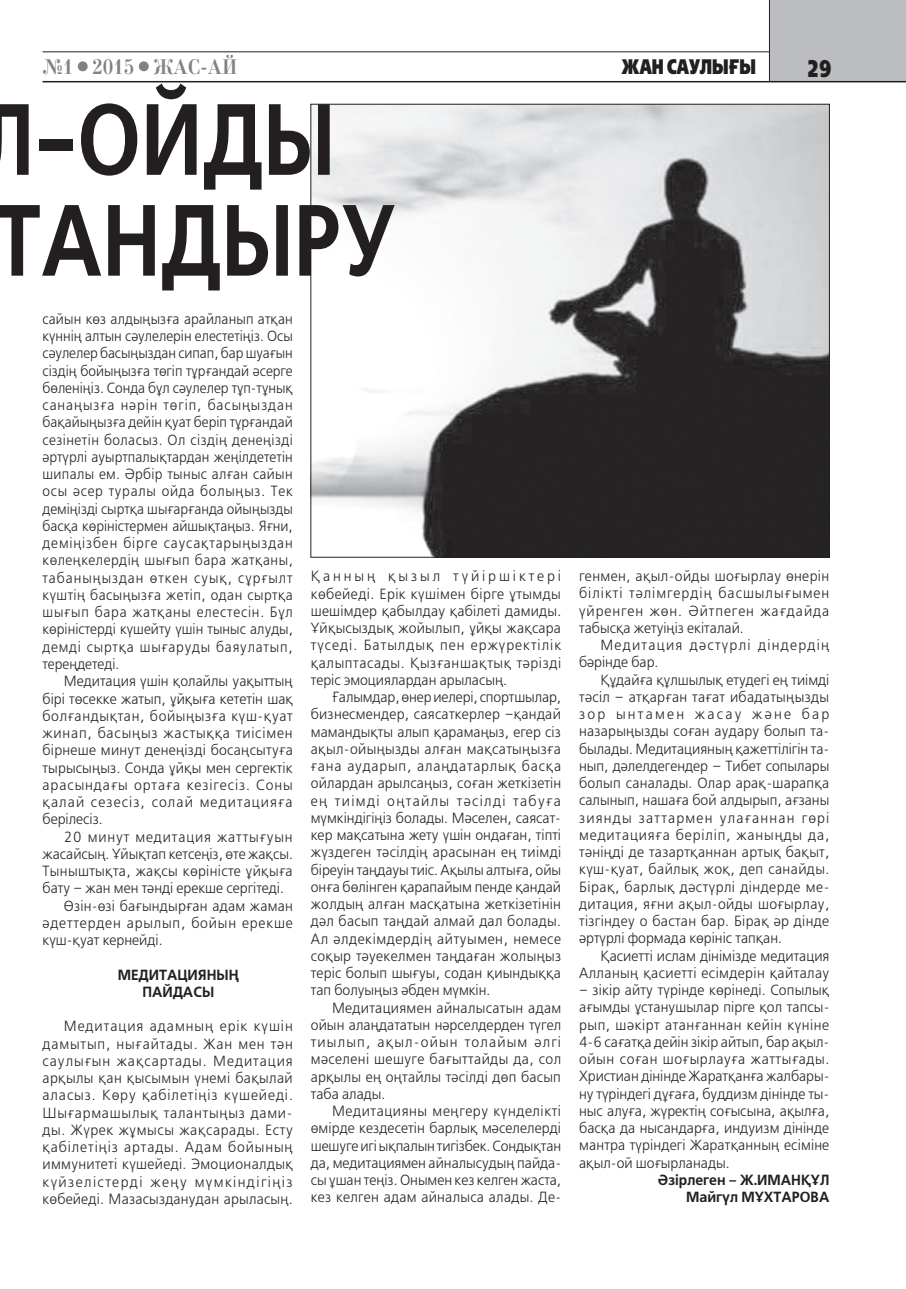
<style>
.page{position:relative;width:906px;height:1289px;background:#fff}
.page>*{position:absolute;margin:0;border:0;box-sizing:border-box;transform-origin:0 0}
.t1{font:700 100.8px/100.8px "DS Free Set";color:#231f20;scale:.81 1}
.t2{font:900 24px "DS Free Set";color:#231f20;scale:.7 1}
.t3{font:700 21px "DS New Standard";color:#808285;scale:.9 1}
.t4{font:900 21px "DS Free Set";color:#231f20;scale:.7 1}
.t5{font:14.7px/17.2px "DS Free Set";letter-spacing:.015em;color:#231f20;text-align:justify;scale:.94 1}
.t6{font:14.7px/17.2px "DS Free Set";letter-spacing:.015em;color:#231f20;text-align:justify;scale:.92 1}
.t7{font:14.7px "DS Free Set";letter-spacing:.06em;color:#231f20;scale:.94 1}
.t8{font:700 14.7px/17.2px "DS Free Set";color:#231f20;text-align:center;scale:.94 1}
.t9{font:14.7px/17.2px "DS Free Set";letter-spacing:.09em;color:#231f20;scale:.94 1}
</style>
<div class="page">
<div style="left:769px;top:0;width:137px;height:82px;background:#bcbdc0"></div>
<hr style="left:43px;top:81px;width:863px;height:1px;background:#231f20">
<hr style="left:43px;top:52px;width:726px;height:1px;background:#231f20">
<hr style="left:769px;top:0;width:1px;height:81px;background:#231f20">
<div style="left:78px;top:61px;width:10px;height:10px;background:#808285;border-radius:50%"></div>
<div style="left:139px;top:61px;width:10px;height:10px;background:#808285;border-radius:50%"></div>
<img style="left:313px;top:106px;width:514px;height:449px">
<h3 class="t3" style="left:43px;top:55px;width:218px">№1 2015 ЖАС-АЙ</h3>
<h3 class="t4" style="left:621px;top:53px;width:193px">жан саулығы</h3>
<h2 class="t2" style="left:807px;top:54px;width:37px">29</h2>
<h1 class="t1" style="left:-21px;top:92px;width:515px">л-ойды тандыру</h1>
<p class="t6" style="left:43px;top:310px;width:274px">сайын көз алдыңызға арайланып атқан күннің алтын сәулелерін елестетіңіз. Осы сәулелер басыңыздан сипап, бар шуағын сіздің бойыңызға төгіп тұрғандай әсерге бөленіңіз. Сонда бұл сәулелер тұп-тұнық санаңызға нәрін төгіп, басыңыздан бақайыңызға дейін қуат беріп тұрғандай сезінетін боласыз. Ол сіздің денеңізді әртүрлі ауыртпалықтардан жеңілдететін шипалы ем. Әрбір тыныс алған сайын осы әсер туралы ойда болыңыз. Тек деміңізді сыртқа шығарғанда ойыңызды басқа көріністермен айшықтаңыз. Яғни, деміңізбен бірге саусақтарыңыздан көлеңкелердің шығып бара жатқаны, табаныңыздан өткен суық, сұрғылт күштің басыңызға жетіп, одан сыртқа шығып бара жатқаны елестесін. Бұл көріністерді күшейту үшін тыныс алуды, демді сыртқа шығаруды баяулатып, тереңдетеді.</p>
<p class="t5" style="left:43px;top:673px;width:268px;text-indent:21px">Медитация үшін қолайлы уақыттың бірі төсекке жатып, ұйқыға кететін шақ болғандықтан, бойыңызға күш-қуат жинап, басыңыз жастыққа тиісімен бірнеше минут денеңізді босаңсытуға тырысыңыз. Сонда ұйқы мен сергектік арасындағы ортаға кезігесіз. Соны қалай сезесіз, солай медитацияға берілесіз.</p>
<p class="t7" style="left:64px;top:828px;width:245px">20 минут медитация жаттығуын</p>
<p class="t5" style="left:43px;top:845px;width:268px">жасайсың. Ұйықтап кетсеңіз, өте жақсы.</p>
<p class="t5" style="left:43px;top:862px;width:268px">Тыныштықта, жақсы көріністе ұйқыға</p>
<p class="t5" style="left:43px;top:880px;width:258px">бату – жан мен тәнді ерекше сергітеді.</p>
<p class="t5" style="left:64px;top:897px;width:245px">Өзін-өзі бағындырған адам жаман</p>
<p class="t7" style="left:43px;top:914px;width:268px">әдеттерден арылып, бойын ерекше</p>
<p class="t5" style="left:43px;top:931px;width:129px">күш-қуат кернейді.</p>
<p class="t8" style="left:118px;top:966px;width:130px">Медитацияның пайдасы</p>
<p class="t5" style="left:42px;top:1018px;width:268px;text-indent:21px">Медитация адамның ерік күшін дамытып, нығайтады. Жан мен тән саулығын жақсартады. Медитация арқылы қан қысымын үнемі бақылай аласыз. Көру қабілетіңіз күшейеді.<br>Шығармашылық талантыңыз дами&shy;ды. Жүрек жұмысы жақсарады. Есту қабілетіңіз артады. Адам бойының иммунитеті күшейеді. Эмоционалдық күйзелістерді жеңу мүмкіндігіңіз көбейеді. Мазасызданудан арыласың.</p>
<p class="t5" style="left:311px;top:568px;width:268px">Қанның қызыл түйіршіктері көбейеді. Ерік күшімен бірге ұтымды шешімдер қабылдау қабілеті дамиды.<br>Ұйқысыздық жойылып, ұйқы жақсара түседі. Батылдық пен ержүректілік қалыптасады. Қызғаншақтық тәрізді теріс эмоциялардан арыласың.</p>
<p class="t5" style="left:311px;top:688px;width:268px;text-indent:21px">Ғалымдар, өнер иелері, спортшылар, бизнесмендер, саясаткерлер –қандай мамандықты алып қарамаңыз, егер сіз ақыл-ойыңызды алған мақсатыңызға ғана аударып, алаңдатарлық басқа ойлардан арылсаңыз, соған жеткізетін ең тиімді оңтайлы тәсілді табуға мүмкіндігіңіз болады. Мәселен, саясат&shy;кер мақсатына жету үшін ондаған, тіпті жүздеген тәсілдің арасынан ең тиімді біреуін таңдауы тиіс. Ақылы алтыға, ойы онға бөлінген қарапайым пенде қандай жолдың алған масқатына жеткізетінін дәл басып таңдай алмай дал болады.<br>Ал әлдекімдердің айтуымен, немесе соқыр тәуекелмен таңдаған жолыңыз теріс болып шығуы, содан қиындыққа тап болуыңыз әбден мүмкін.</p>
<p class="t5" style="left:311px;top:999px;width:268px;text-indent:21px">Медитациямен айналысатын адам ойын алаңдататын нәрселдерден түгел тиылып, ақыл-ойын толайым әлгі мәселені шешуге бағыттайды да, сол арқылы ең оңтайлы тәсілді дөп басып таба алады.</p>
<p class="t5" style="left:311px;top:1102px;width:268px;text-indent:21px">Медитацияны меңгеру күнделікті өмірде кездесетін барлық мәселелерді шешуге игі ықпалын тигізбек. Сондықтан да, медитациямен айналысудың пайда&shy;сы ұшан теңіз. Онымен кез келген жаста, кез келген адам айналыса алады. Де-</p>
<p class="t5" style="left:579px;top:567px;width:268px">генмен, ақыл-ойды шоғырлау өнерін білікті тәлімгердің басшылығымен үйренген жөн. Әйтпеген жағдайда табысқа жетуіңіз екіталай.</p>
<p class="t9" style="left:579px;top:636px;width:268px;text-indent:21px">Медитация дәстүрлі діндердің бәрінде бар.</p>
<p class="t5" style="left:579px;top:671px;width:268px;text-indent:21px">Құдайға құлшылық етудегі ең тиімді тәсіл – атқарған тағат ибадатыңызды зор ынтамен жасау және бар назарыңызды соған аудару болып та&shy;былады. Медитацияның қажеттілігін та&shy;нып, дәлелдегендер – Тибет сопылары болып саналады. Олар арақ-шарапқа салынып, нашаға бой алдырып, ағзаны зиянды заттармен улағаннан гөрі медитацияға беріліп, жаныңды да, тәніңді де тазартқаннан артық бақыт, күш-қуат, байлық жоқ, деп санайды.<br>Бірақ, барлық дәстүрлі діндерде ме&shy;дитация, яғни ақыл-ойды шоғырлау, тізгіндеу о бастан бар. Бірақ әр дінде әртүрлі формада көрініс тапқан.</p>
<p class="t5" style="left:579px;top:947px;width:268px;text-align:right">Қасиетті ислам дінімізде медитация<br>Алланың қасиетті есімдерін қайталау</p>
<p class="t5" style="left:579px;top:981px;width:268px">– зікір айту түрінде көрінеді. Сопылық ағымды ұстанушылар пірге қол тапсы&shy;рып, шәкірт атанғаннан кейін күніне 4-6 сағатқа дейін зікір айтып, бар ақыл&shy;ойын соған шоғырлауға жаттығады.<br>Христиан дінінде Жаратқанға жалбары&shy;ну түріндегі дұғаға, буддизм дінінде ты&shy;ныс алуға, жүректің соғысына, ақылға, басқа да нысандарға, индуизм дінінде мантра түріндегі Жаратқанның есіміне ақыл-ой шоғырланады.</p>
<p class="t8" style="left:658px;top:1171px;width:184px;text-align:right">Әзірлеген – Ж.Иманқұл<br>Майгүл Мұхтарова</p>
</div>
